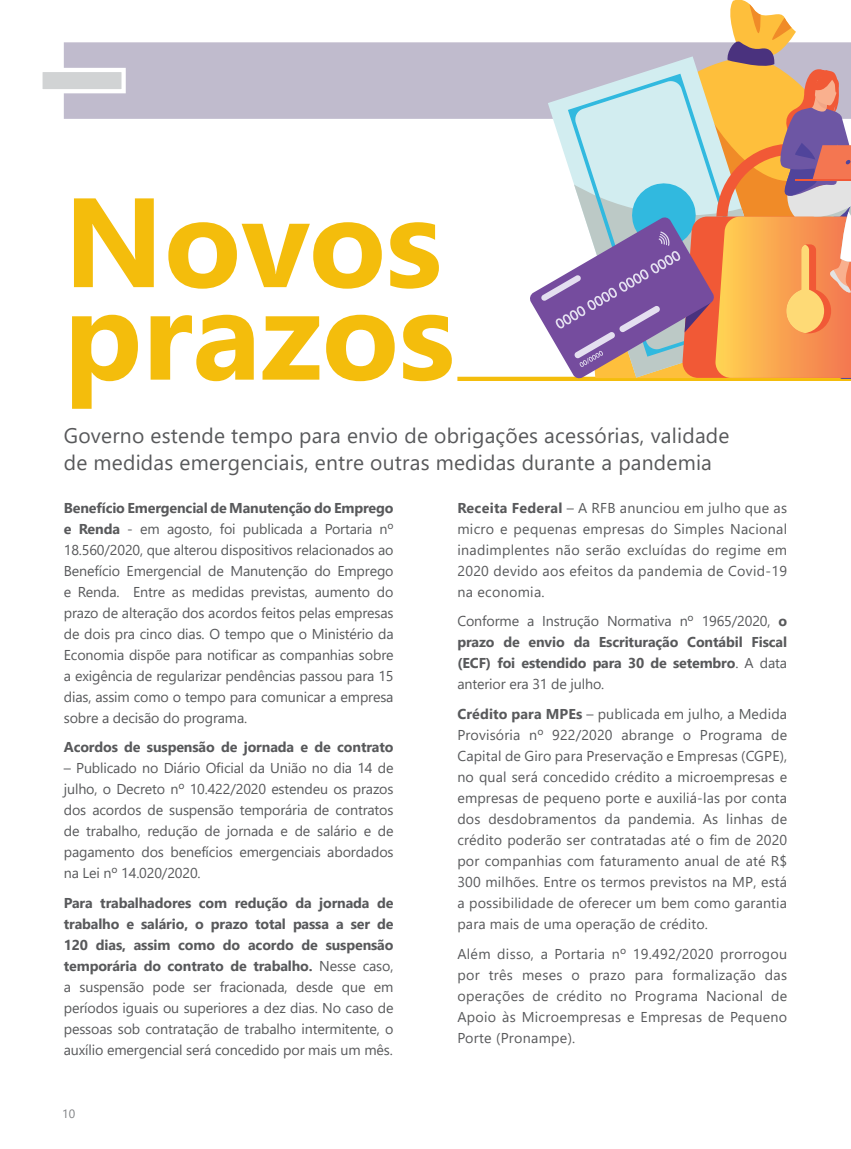
<style>
.page{position:relative;width:851px;height:1149px;background:#fff}
.page>*{position:absolute;margin:0;border:0;box-sizing:border-box;transform-origin:0 0}
.t1{font:700 126.6px/92.4px "Segoe UI";color:#f4bd0c}
.t2{font:21px/27px "Segoe UI";letter-spacing:.01em;color:#58595b}
.t3{font:14.25px/21px "Segoe UI";letter-spacing:-.01em;color:#58595b;text-align:justify}
.t4{font:700 14.25px/21px "Segoe UI";letter-spacing:-.01em;color:#58595b;text-align:justify}
.t5{font:12px "Segoe UI";color:#808285}
.s1{font-weight:700}
.s2{font-weight:400}
</style>
<div class="page">
<div style="left:457px;top:376px;width:393px;height:5px;background:#f4bd0c"></div>
<div style="left:64px;top:42px;width:466px;height:77px;background:#c0bbcd"></div>
<svg style="left:530px;top:0;width:320px;height:379px"></svg>
<div style="left:38px;top:68px;width:88px;height:25px;background:#d1d3d4;border:4px solid #fff"></div>
<h1 class="t1" style="left:64px;top:186px;width:392px">Novos prazos</h1>
<h2 class="t2" style="left:64px;top:420px;width:667px">Governo estende tempo para envio de obrigações acessórias, validade de medidas emergenciais, entre outras medidas durante a pandemia</h2>
<p class="t3" style="left:64px;top:495px;width:331px"><span class="s1">Benefício Emergencial de Manutenção do Emprego e Renda</span> - em agosto, foi publicada a Portaria nº 18.560/2020, que alterou dispositivos relacionados ao Benefício Emergencial de Manutenção do Emprego e Renda. Entre as medidas previstas, aumento do prazo de alteração dos acordos feitos pelas empresas de dois pra cinco dias. O tempo que o Ministério da Economia dispõe para notificar as companhias sobre a exigência de regularizar pendências passou para 15 dias, assim como o tempo para comunicar a empresa sobre a decisão do programa.</p>
<p class="t4" style="left:64px;top:735px;width:331px">Acordos de suspensão de jornada e de contrato</p>
<p class="t3" style="left:64px;top:756px;width:331px">– Publicado no Diário Oficial da União no dia 14 de julho, o Decreto nº 10.422/2020 estendeu os prazos dos acordos de suspensão temporária de contratos de trabalho, redução de jornada e de salário e de pagamento dos benefícios emergenciais abordados na Lei nº 14.020/2020.</p>
<p class="t3" style="left:64px;top:890px;width:331px"><span class="s1">Para trabalhadores com redução da jornada de trabalho e salário, o prazo total passa a ser de 120 dias, assim como do acordo de suspensão temporária do contrato de trabalho.</span> Nesse caso, a suspensão pode ser fracionada, desde que em períodos iguais ou superiores a dez dias. No caso de pessoas sob contratação de trabalho intermitente, o auxílio emergencial será concedido por mais um mês.</p>
<p class="t5" style="left:62px;top:1101px;width:14px">10</p>
<p class="t3" style="left:457px;top:495px;width:331px"><span class="s1">Receita Federal</span> – A RFB anunciou em julho que as micro e pequenas empresas do Simples Nacional inadimplentes não serão excluídas do regime em 2020 devido aos efeitos da pandemia de Covid-19 na economia.</p>
<p class="t4" style="left:457px;top:609px;width:331px"><span class="s2">Conforme a Instrução Normativa nº 1965/2020,</span> o prazo de envio da Escrituração Contábil Fiscal (ECF) foi estendido para 30 de setembro<span class="s2">. A data anterior era 31 de julho.</span></p>
<p class="t3" style="left:457px;top:701px;width:331px"><span class="s1">Crédito para MPEs</span> – publicada em julho, a Medida Provisória nº 922/2020 abrange o Programa de Capital de Giro para Preservação e Empresas (CGPE), no qual será concedido crédito a microempresas e empresas de pequeno porte e auxiliá-las por conta dos desdobramentos da pandemia. As linhas de crédito poderão ser contratadas até o fim de 2020 por companhias com faturamento anual de até R$ 300 milhões. Entre os termos previstos na MP, está a possibilidade de oferecer um bem como garantia para mais de uma operação de crédito.</p>
<p class="t3" style="left:457px;top:941px;width:331px">Além disso, a Portaria nº 19.492/2020 prorrogou por três meses o prazo para formalização das operações de crédito no Programa Nacional de Apoio às Microempresas e Empresas de Pequeno Porte (Pronampe).</p>
</div>
